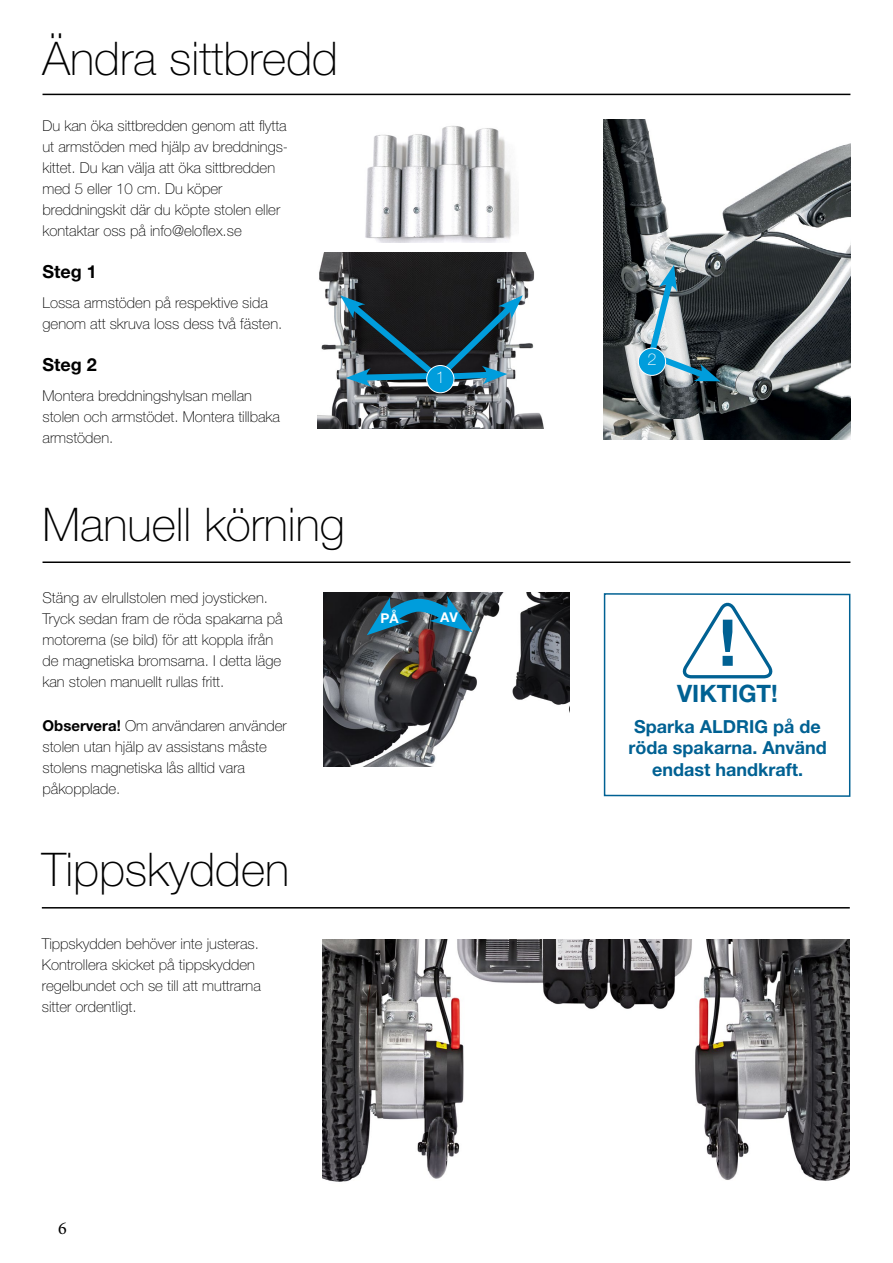
<style>
.page{position:relative;width:893px;height:1263px;background:#fff}
.page>*{position:absolute;margin:0;border:0;box-sizing:border-box;transform-origin:0 0}
.t1{font:100 46.5px "Helvetica Neue LT Pro";color:#000}
.t2{font:700 24px "Helvetica Neue LT Pro";color:#006193}
.t3{font:700 18px/21.6px "Helvetica Neue LT Pro";color:#006193;text-align:center}
.t4{font:700 18px "Helvetica Neue LT Pro";color:#000}
.t5{font:18px "Minion Pro";color:#000}
.t6{font:100 16.35px "Helvetica Neue LT Pro";color:#fff}
.t7{font:100 15px/21px "Helvetica Neue LT Pro";color:#000}
.t8{font:700 13.5px "Helvetica Neue LT Pro";color:#fff}
.s1{font-weight:700}
</style>
<div class="page">
<hr style="left:43px;top:94px;width:807px;height:1px;background:#000">
<img style="left:365px;top:126px;width:150px;height:117px">
<img style="left:317px;top:252px;width:227px;height:177px">
<img style="left:604px;top:120px;width:246px;height:319px">
<svg style="left:643px;top:265px;width:77px;height:119px;background:#61767e"></svg>
<svg style="left:340px;top:295px;width:183px;height:94px;background:#394f59"></svg>
<hr style="left:43px;top:561px;width:807px;height:2px;background:#000">
<img style="left:323px;top:593px;width:247px;height:174px">
<svg style="left:367px;top:593px;width:106px;height:42px;background:#2c657e"></svg>
<svg style="left:603px;top:593px;width:248px;height:204px"></svg>
<svg style="left:678px;top:603px;width:95px;height:77px"></svg>
<div style="left:427px;top:365px;width:27px;height:28px;background:#009ddc;border-radius:50%"></div>
<div style="left:426px;top:365px;width:28px;height:28px;border:1px solid #fff;border-radius:50%"></div>
<div style="left:638px;top:348px;width:28px;height:27px;background:#009ddc;border-radius:50%"></div>
<div style="left:638px;top:348px;width:28px;height:28px;border:1px solid #fff;border-radius:50%"></div>
<hr style="left:42px;top:907px;width:808px;height:1px;background:#000">
<img style="left:322px;top:940px;width:528px;height:242px">
<h1 class="t1" style="left:43px;top:32px;width:297px">Ändra sittbredd</h1>
<p class="t7" style="left:43px;top:115px;width:246px">Du kan öka sittbredden genom att flytta ut armstöden med hjälp av breddnings&shy;kittet. Du kan välja att öka sittbredden med 5 eller 10 cm. Du köper breddningskit där du köpte stolen eller kontaktar oss på info@eloflex.se</p>
<p class="t4" style="left:43px;top:261px;width:56px">Steg 1</p>
<p class="t7" style="left:43px;top:292px;width:241px">Lossa armstöden på respektive sida genom att skruva loss dess två fästen.</p>
<p class="t4" style="left:43px;top:354px;width:56px">Steg 2</p>
<p class="t7" style="left:43px;top:385px;width:239px">Montera breddningshylsan mellan stolen och armstödet. Montera tillbaka armstöden.</p>
<h1 class="t1" style="left:43px;top:498px;width:304px">Manuell körning</h1>
<p class="t7" style="left:43px;top:588px;width:242px">Stäng av elrullstolen med joysticken.<br>Tryck sedan fram de röda spakarna på motorerna (se bild) för att koppla ifrån de magnetiska bromsarna. I detta läge kan stolen manuellt rullas fritt.</p>
<p class="t7" style="left:43px;top:715px;width:246px"><span class="s1">Observera!</span> Om användaren använder stolen utan hjälp av assistans måste stolens magnetiska lås alltid vara påkopplade.</p>
<h1 class="t1" style="left:42px;top:843px;width:249px">Tippskydden</h1>
<p class="t7" style="left:42px;top:933px;width:221px">Tippskydden behöver inte justeras.<br>Kontrollera skicket på tippskydden regelbundet och se till att muttrarna sitter ordentligt.</p>
<p class="t6" style="left:436px;top:367px;width:11px">1</p>
<p class="t8" style="left:381px;top:610px;width:20px">PÅ</p>
<p class="t8" style="left:440px;top:609px;width:19px">AV</p>
<p class="t5" style="left:58px;top:1216px;width:10px">6</p>
<p class="t6" style="left:648px;top:350px;width:11px">2</p>
<h2 class="t2" style="left:677px;top:679px;width:102px">VIKTIGT!</h2>
<p class="t3" style="left:628px;top:715px;width:200px">Sparka ALDRIG på de röda spakarna. Använd endast handkraft.</p>
</div>
